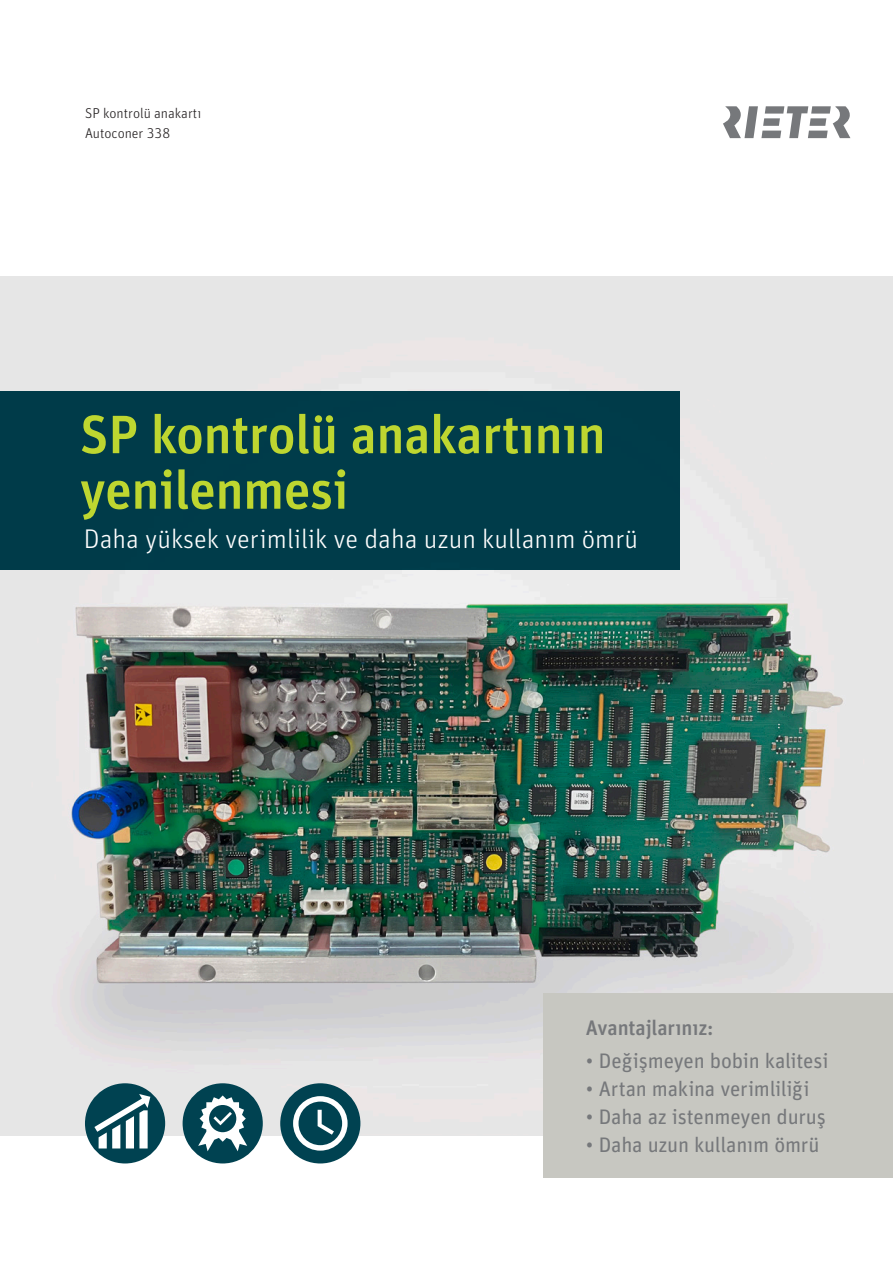
<style>
.page{position:relative;width:893px;height:1263px;background:#fff}
.page>*{position:absolute;margin:0;border:0;box-sizing:border-box;transform-origin:0 0}
.t1{font:500 54px/55.5px "Unit Pro";letter-spacing:-.01em;color:#bed630}
.t2{font:300 27px "Unit Pro";color:#fff}
.t3{font:21px "Unit Pro";letter-spacing:-.01em;color:#76787b}
.t4{font:500 21px "Unit Pro";letter-spacing:-.01em;color:#76787b}
.t5{font:300 14.25px/20.5px "Unit Pro";color:#231f20}
</style>
<div class="page">
<svg style="left:723px;top:106px;width:127px;height:32px"></svg>
<img style="left:0;top:276px;width:893px;height:859px">
<div style="left:544px;top:993px;width:349px;height:185px;background:#c7c7c1"></div>
<div style="left:0;top:391px;width:679px;height:179px;background:#003c4a"></div>
<div style="left:183px;top:1083px;width:80px;height:80px;background:#004251;border-radius:50%"></div>
<svg style="left:198px;top:1095px;width:49px;height:56px"></svg>
<div style="left:85px;top:1083px;width:80px;height:80px;background:#004251;border-radius:50%"></div>
<svg style="left:94px;top:1094px;width:56px;height:54px"></svg>
<div style="left:280px;top:1083px;width:80px;height:80px;background:#004251;border-radius:50%"></div>
<svg style="left:293px;top:1096px;width:55px;height:54px"></svg>
<p class="t5" style="left:85px;top:102px;width:118px">SP kontrolü anakartı<br>Autoconer 338</p>
<h1 class="t1" style="left:80px;top:403px;width:528px">SP kontrolü anakartının yenilenmesi</h1>
<p class="t2" style="left:84px;top:520px;width:556px">Daha yüksek verimlilik ve daha uzun kullanım ömrü</p>
<p class="t4" style="left:586px;top:1012px;width:129px">Avantajlarınız:</p>
<p class="t3" style="left:586px;top:1045px;width:244px">• Değişmeyen bobin kalitesi</p>
<p class="t3" style="left:586px;top:1073px;width:225px">• Artan makina verimliliği</p>
<p class="t3" style="left:586px;top:1102px;width:242px">• Daha az istenmeyen duruş</p>
<p class="t3" style="left:586px;top:1130px;width:235px">• Daha uzun kullanım ömrü</p>
</div>
